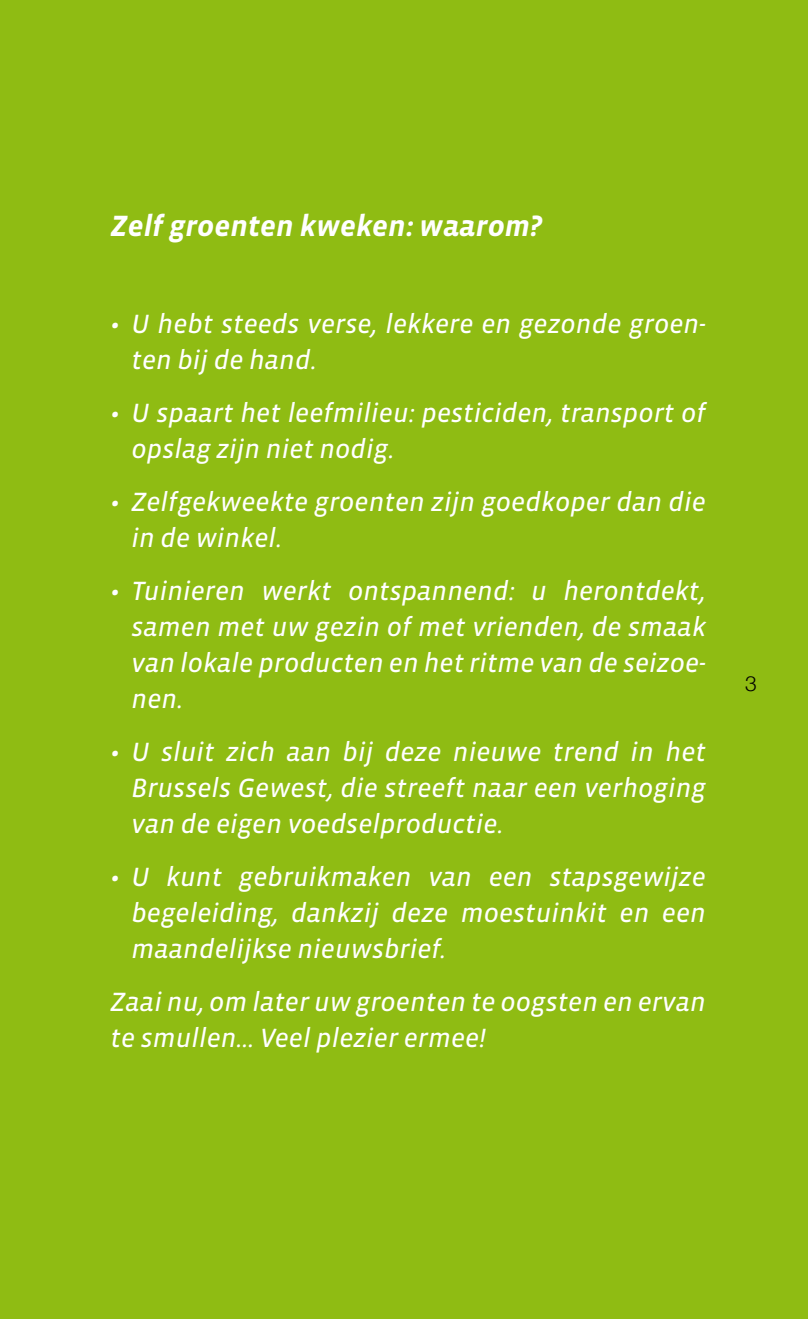
<style>
.page{position:relative;width:808px;height:1319px;background:#fff}
.page>*{position:absolute;margin:0;border:0;box-sizing:border-box;transform-origin:0 0}
.t1{font:italic 700 30px "Vista Sans";color:#fff}
.t2{font:italic 27px/36px "Vista Sans Reg";color:#fff}
.t3{font:300 21px "Helvetica Neue";color:#000}
</style>
<div class="page">
<div style="left:0;top:0;width:808px;height:1318px;background:#8fbc13"></div>
<p class="t1" style="left:111px;top:211px;width:433px">Zelf groenten kweken: waarom?</p>
<p class="t2" style="left:132px;top:306px;width:576px;text-indent:-21px">• U hebt steeds verse, lekkere en gezonde groen&shy;ten bij de hand.</p>
<p class="t2" style="left:132px;top:395px;width:576px;text-indent:-21px">• U spaart het leefmilieu: pesticiden, transport of opslag zijn niet nodig.</p>
<p class="t2" style="left:132px;top:484px;width:576px;text-indent:-21px">• Zelfgekweekte groenten zijn goedkoper dan die in de winkel.</p>
<p class="t2" style="left:132px;top:573px;width:576px;text-align:justify;text-indent:-21px">• Tuinieren werkt ontspannend: u herontdekt, samen met uw gezin of met vrienden, de smaak van lokale producten en het ritme van de seizoe&shy;nen.</p>
<p class="t2" style="left:132px;top:734px;width:576px;text-align:justify;text-indent:-21px">• U sluit zich aan bij deze nieuwe trend in het Brussels Gewest, die streeft naar een verhoging van de eigen voedselproductie.</p>
<p class="t2" style="left:132px;top:859px;width:576px;text-align:justify;text-indent:-21px">• U kunt gebruikmaken van een stapsgewijze begeleiding, dankzij deze moestuinkit en een maandelijkse nieuwsbrief.</p>
<p class="t2" style="left:111px;top:984px;width:597px">Zaai nu, om later uw groenten te oogsten en ervan te smullen… Veel plezier ermee!</p>
<p class="t3" style="left:745px;top:670px;width:13px">3</p>
</div>
